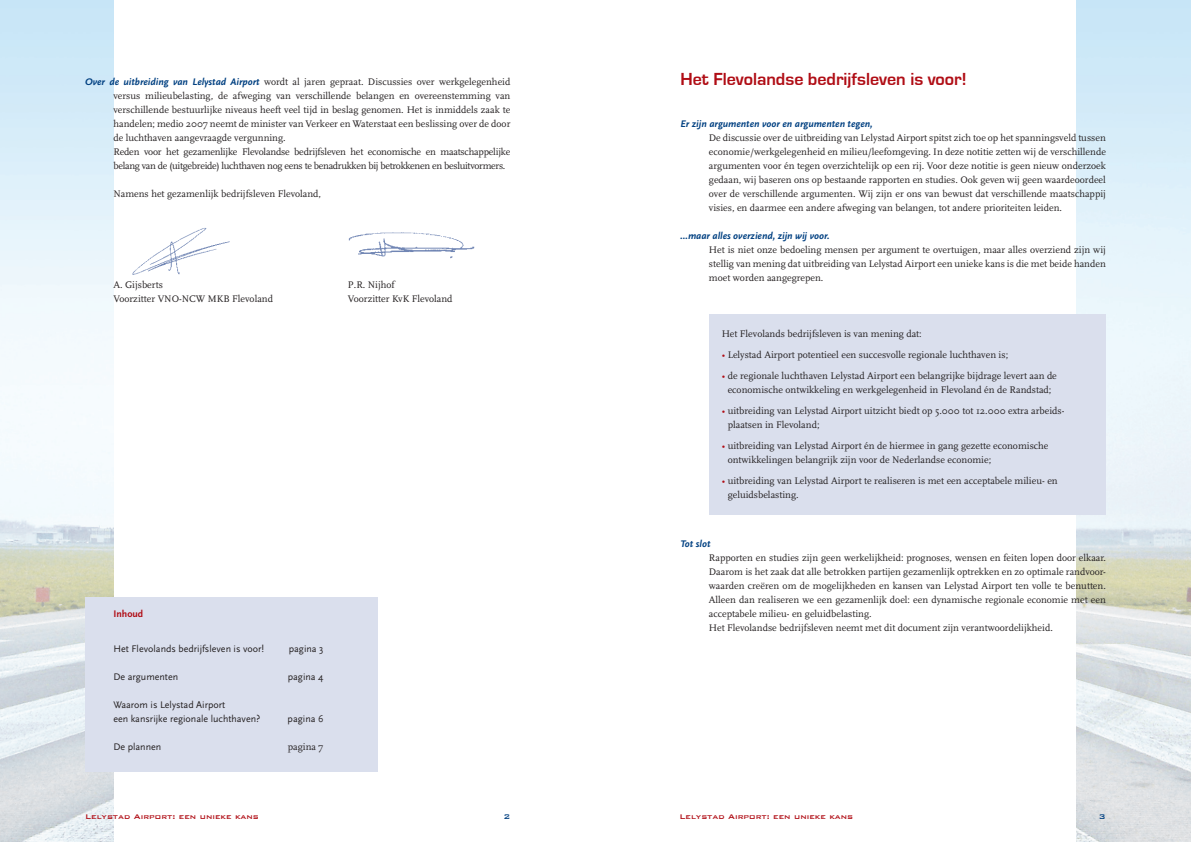
<style>
.page{position:relative;width:1191px;height:842px;background:#fff}
.page>*{position:absolute;margin:0;border:0;box-sizing:border-box;transform-origin:0 0}
.t1{font:700 18px "Eurostile";color:#b00d15}
.t2{font:10px/14px "Scala";color:#231f20}
.t3{font:10px/14px "Scala Sans";color:#231f20}
.t4{font:italic 700 10px "Scala Sans";color:#014081}
.t5{font:700 10px "Scala Sans";color:#b00d15}
.t6{font:500 9px "Bank Gothic";color:#b00d15}
.s1{font-family:"Scala Sans";font-weight:700;font-style:italic;color:#014081}
.s2{color:#b00d15}
</style>
<div class="page">
<img style="left:0;top:0;width:113px;height:842px">
<img style="left:1076px;top:0;width:115px;height:842px">
<div style="left:85px;top:597px;width:293px;height:174px;background:#dadfed"></div>
<div style="left:709px;top:315px;width:397px;height:200px;background:#dadfed"></div>
<img style="left:132px;top:228px;width:97px;height:47px">
<img style="left:348px;top:232px;width:127px;height:27px">
<svg style="left:1100px;top:814px;width:4px;height:5px"></svg>
<p class="t2" style="left:113px;top:75px;width:398px;text-indent:-28px"><span class="s1">Over de uitbreiding van Lelystad Airport</span> wordt al jaren gepraat. Discussies over werkgelegenheid versus milieubelasting, de afweging van verschillende belangen en overeenstemming van verschillende bestuurlijke niveaus heeft veel tijd in beslag genomen. Het is inmiddels zaak te handelen; medio 2007 neemt de minister van Verkeer en Waterstaat een beslissing over de door de luchthaven aangevraagde vergunning.<br>Reden voor het gezamenlijke Flevolandse bedrijfsleven het economische en maatschap-pelijke belang van de (uitgebreide) luchthaven nog eens te benadrukken bij betrokkenen en besluitvormers.</p>
<p class="t2" style="left:113px;top:187px;width:209px">Namens het gezamenlijk bedrijfsleven Flevoland,</p>
<p class="t2" style="left:113px;top:278px;width:161px">A. Gijsberts<br>Voorzitter VNO-NCW MKB Flevoland</p>
<p class="t2" style="left:348px;top:278px;width:106px">P.R. Nijhof<br>Voorzitter KvK Flevoland</p>
<p class="t5" style="left:113px;top:608px;width:31px">Inhoud</p>
<p class="t3" style="left:113px;top:642px;width:152px">Het Flevolands bedrijfsleven is voor!</p>
<p class="t3" style="left:289px;top:642px;width:36px">pagina 3</p>
<p class="t3" style="left:113px;top:670px;width:66px">De argumenten</p>
<p class="t3" style="left:288px;top:670px;width:37px">pagina 4</p>
<p class="t3" style="left:113px;top:698px;width:148px">Waarom is Lelystad Airport<br>een kansrijke regionale luchthaven?</p>
<p class="t3" style="left:288px;top:712px;width:37px">pagina 6</p>
<p class="t3" style="left:113px;top:740px;width:49px">De plannen</p>
<p class="t2" style="left:288px;top:740px;width:37px">pagina 7</p>
<h1 class="t1" style="left:680px;top:69px;width:288px">Het Flevolandse bedrijfsleven is voor!</h1>
<p class="t4" style="left:680px;top:118px;width:194px">Er zijn argumenten voor en argumenten tegen,</p>
<p class="t2" style="left:709px;top:131px;width:398px">De discussie over de uitbreiding van Lelystad Airport spitst zich toe op het spanningsveld tussen economie/werkgelegenheid en milieu/leefomgeving. In deze notitie zetten wij de verschillende argumenten voor én tegen overzichtelijk op een rij. Voor deze notitie is geen nieuw onderzoek gedaan, wij baseren ons op bestaande rapporten en studies. Ook geven wij geen waardeoordeel over de verschillende argumenten. Wij zijn er ons van bewust dat verschillende maatschappij&shy;visies, en daarmee een andere afweging van belangen, tot andere prioriteiten leiden.</p>
<p class="t4" style="left:680px;top:230px;width:151px">…maar alles overziend, zijn wij voor.</p>
<p class="t2" style="left:709px;top:243px;width:398px;text-align:justify">Het is niet onze bedoeling mensen per argument te overtuigen, maar alles overziend zijn wij stellig van mening dat uitbreiding van Lelystad Airport een unieke kans is die met beide handen moet worden aangegrepen.</p>
<p class="t2" style="left:721px;top:327px;width:202px">Het Flevolands bedrijfsleven is van mening dat:</p>
<p class="t2" style="left:721px;top:348px;width:288px"><span class="s2">•</span> Lelystad Airport potentieel een succesvolle regionale luchthaven is;</p>
<p class="t2" style="left:721px;top:369px;width:337px;text-align:center"><span class="s2">•</span> de regionale luchthaven Lelystad Airport een belangrijke bijdrage levert aan de economische ontwikkeling en werkgelegenheid in Flevoland én de Randstad;</p>
<p class="t2" style="left:727px;top:404px;width:337px;text-indent:-6px"><span class="s2">•</span> uitbreiding van Lelystad Airport uitzicht biedt op 5.000 tot 12.000 extra arbeids&shy;plaatsen in Flevoland;</p>
<p class="t2" style="left:727px;top:439px;width:322px;text-indent:-6px"><span class="s2">•</span> uitbreiding van Lelystad Airport én de hiermee in gang gezette economische ontwikkelingen belangrijk zijn voor de Nederlandse economie;</p>
<p class="t2" style="left:727px;top:474px;width:331px;text-indent:-6px"><span class="s2">•</span> uitbreiding van Lelystad Airport te realiseren is met een acceptabele milieu- en geluidsbelasting.</p>
<p class="t4" style="left:680px;top:538px;width:31px">Tot slot</p>
<p class="t2" style="left:709px;top:551px;width:398px">Rapporten en studies zijn geen werkelijkheid: prognoses, wensen en feiten lopen door elkaar.<br>Daarom is het zaak dat alle betrokken partijen gezamenlijk optrekken en zo optimale randvoor&shy;waarden creëren om de mogelijkheden en kansen van Lelystad Airport ten volle te benutten.<br>Alleen dan realiseren we een gezamenlijk doel: een dynamische regionale economie met een acceptabele milieu- en geluidbelasting.<br>Het Flevolandse bedrijfsleven neemt met dit document zijn verantwoordelijkheid.</p>
<p class="t6" style="left:85px;top:809px;width:175px">Lelystad Airport: een unieke kans</p>
<p class="t6" style="left:679px;top:809px;width:175px">Lelystad Airport: een unieke kans</p>
</div>
